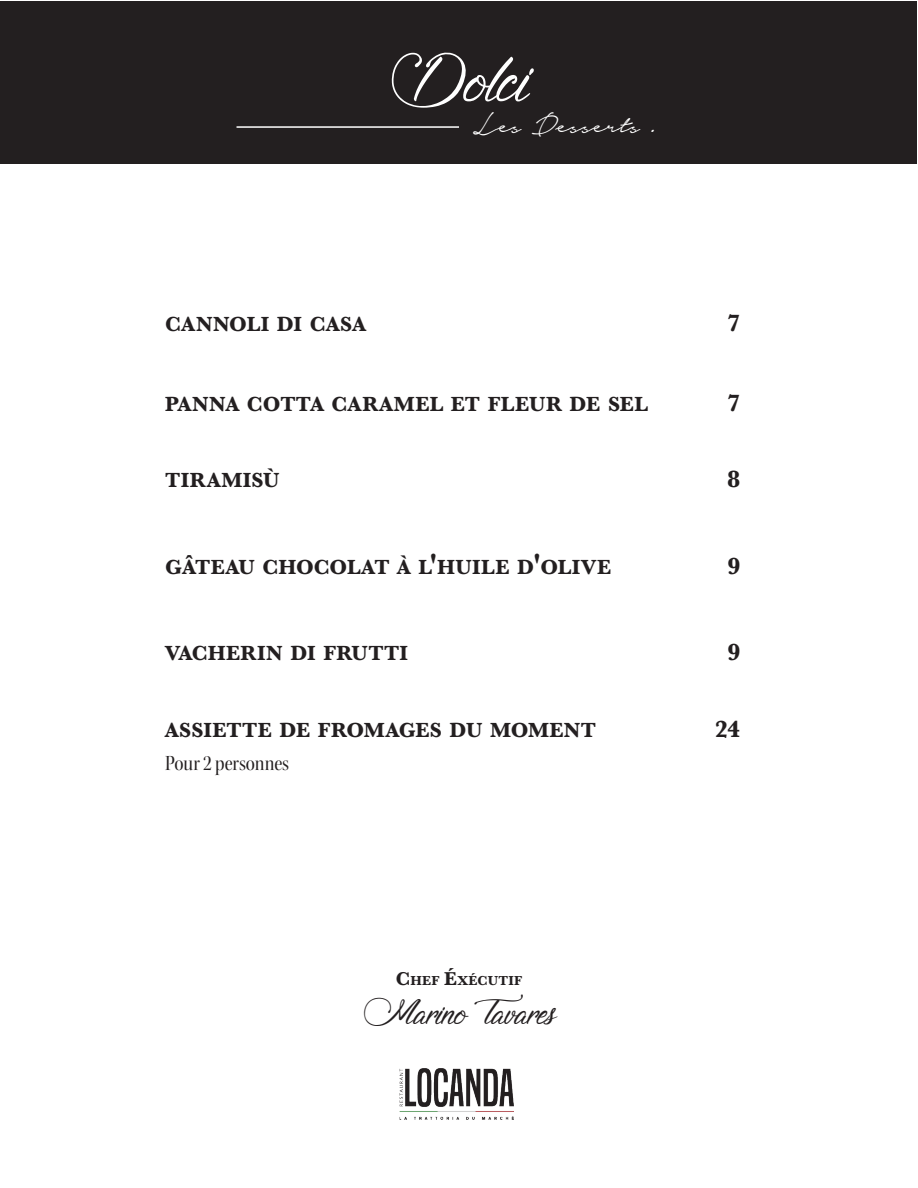
<style>
.page{position:relative;width:918px;height:1188px;background:#fff}
.page>*{position:absolute;margin:0;border:0;box-sizing:border-box;transform-origin:0 0}
.t1{font:63px "Signature of the Ancient";letter-spacing:-.015em;color:#fff}
.t2{font:36px "Notera Personal Use Only";letter-spacing:.005em;color:#fff}
.t3{font:32.25px "Signature of the Ancient";letter-spacing:-.02em;color:#231f20}
.t4{font:700 24.3px "Baskerville";color:#231f20}
.t5{font:22.35px "Kepler Std Scn Disp";color:#231f20}
.t6{font:700 21.3px "Baskerville";letter-spacing:.015em;color:#231f20}
.t7{font:700 13.5px "Baskerville";letter-spacing:.02em;color:#231f20}
.s1{font-size:30.3px}
.s2{font-size:19.35px}
</style>
<div class="page">
<img style="left:400px;top:1068px;width:114px;height:51px">
<div style="left:1px;top:1px;width:916px;height:162px;background:#231f20"></div>
<hr style="left:237px;top:126px;width:222px;height:2px;background:#fff">
<p class="t1" style="left:390px;top:43px;width:140px">Dolci</p>
<p class="t2" style="left:473px;top:106px;width:185px">Les Desserts .</p>
<p class="t6" style="left:165px;top:310px;width:202px">CANNOLI DI CASA</p>
<p class="t4" style="left:727px;top:307px;width:15px">7</p>
<p class="t6" style="left:165px;top:389px;width:484px">PANNA COTTA CARAMEL ET FLEUR DE SEL</p>
<p class="t4" style="left:727px;top:386px;width:15px">7</p>
<p class="t6" style="left:165px;top:465px;width:116px">TIRAMISÙ</p>
<p class="t4" style="left:727px;top:462px;width:15px">8</p>
<p class="t6" style="left:165px;top:552px;width:448px">GÂTEAU CHOCOLAT À L<span class="s1">'</span>HUILE D<span class="s1">'</span>OLIVE</p>
<p class="t4" style="left:727px;top:549px;width:15px">9</p>
<p class="t6" style="left:165px;top:638px;width:245px">VACHERIN DI FRUTTI</p>
<p class="t4" style="left:727px;top:635px;width:15px">9</p>
<p class="t6" style="left:165px;top:715px;width:433px">ASSIETTE DE FROMAGES DU MOMENT</p>
<p class="t4" style="left:715px;top:712px;width:27px">24</p>
<p class="t5" style="left:165px;top:751px;width:125px">Pour 2 personnes</p>
<p class="t7" style="left:396px;top:972px;width:128px"><span class="s2">C</span>HEF <span class="s2">É</span>XÉCUTIF</p>
<p class="t3" style="left:364px;top:994px;width:192px">Marino Tavares</p>
</div>
